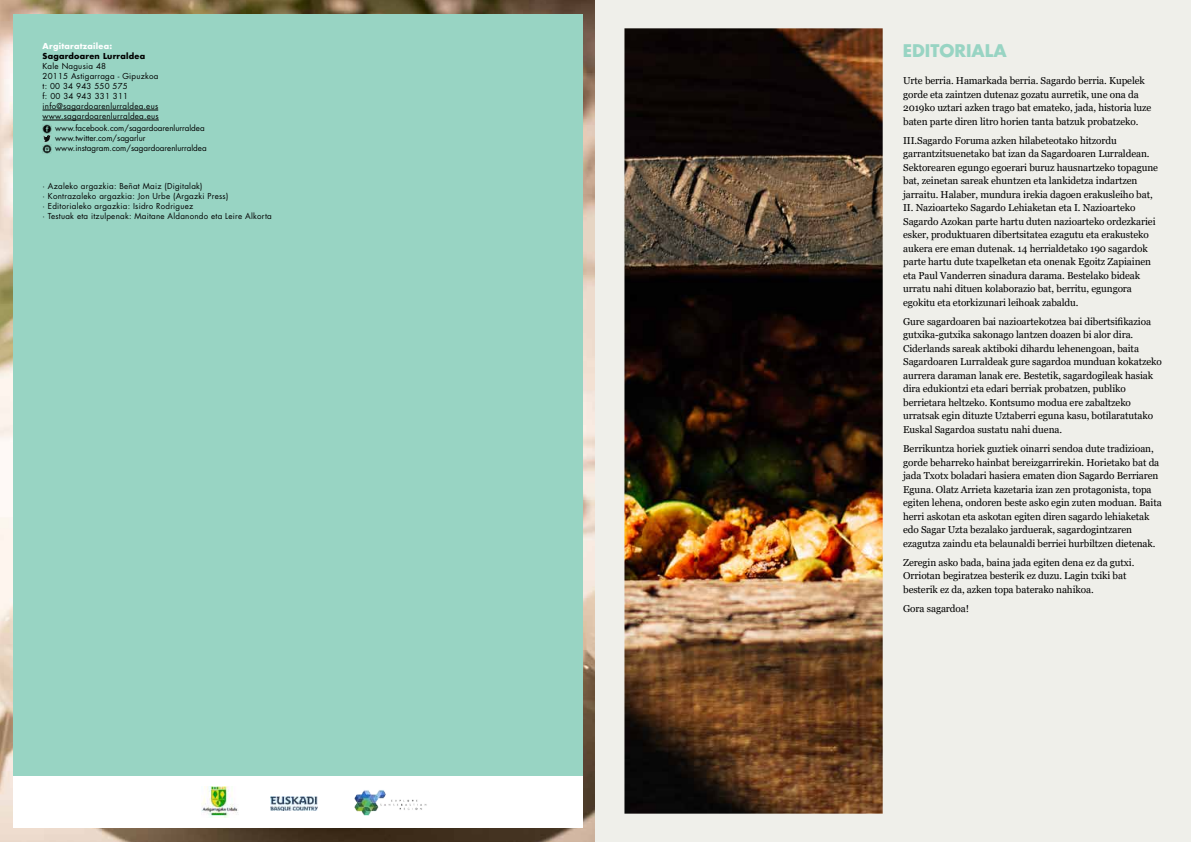
<style>
.page{position:relative;width:1191px;height:842px;background:#fff}
.page>*{position:absolute;margin:0;border:0;box-sizing:border-box;transform-origin:0 0}
.t1{font:700 17px "Futura Std";color:#98d4c3}
.t2{font:10px/13.5px "Georgia";letter-spacing:-.01em;color:#000}
.t3{font:8px/10px "Futura Std";letter-spacing:.03em;color:#000}
.t4{font:8px/10px "Futura Std";color:#000}
.t5{font:700 8px "Futura Std";letter-spacing:.03em;color:#000}
.t6{font:700 8px "Futura Std";letter-spacing:.03em;color:#fff}
</style>
<div class="page">
<img style="left:0;top:0;width:595px;height:842px">
<div style="left:13px;top:14px;width:570px;height:814px;background:#98d4c3"></div>
<hr style="left:43px;top:110px;width:115px;height:1px;background:#000">
<hr style="left:43px;top:120px;width:116px;height:1px;background:#000">
<div style="left:13px;top:776px;width:570px;height:52px;background:#fff"></div>
<div style="left:595px;top:0;width:596px;height:842px;background:#efefea"></div>
<svg style="left:43px;top:125px;width:9px;height:28px"></svg>
<img style="left:201px;top:786px;width:37px;height:31px">
<img style="left:271px;top:796px;width:46px;height:15px">
<img style="left:354px;top:790px;width:73px;height:25px">
<img style="left:624px;top:28px;width:258px;height:786px">
<p class="t6" style="left:43px;top:41px;width:71px">Argitaratzailea:</p>
<p class="t5" style="left:43px;top:51px;width:104px">Sagardoaren Lurraldea</p>
<p class="t3" style="left:43px;top:61px;width:118px">Kale Nagusia 48<br>20115 Astigarraga - Gipuzkoa t: 00 34 943 550 575<br>f: 00 34 943 331 311 info@sagardoarenlurraldea.eus www.sagardoarenlurraldea.eus</p>
<p class="t4" style="left:55px;top:123px;width:153px">www.facebook.com/sagardoarenlurraldea www.twitter.com/sagarlur www.instagram.com/sagardoarenlurraldea</p>
<p class="t3" style="left:43px;top:181px;width:231px">· Azaleko argazkia: Beñat Maiz (Digitalak)<br>· Kontrazaleko argazkia: Jon Urbe (Argazki Press)<br>· Editorialeko argazkia: Isidro Rodriguez<br>· Testuak eta itzulpenak: Maitane Aldanondo eta Leire Alkorta</p>
<h1 class="t1" style="left:902px;top:39px;width:105px">EDITORIALA</h1>
<p class="t2" style="left:903px;top:74px;width:250px">Urte berria. Hamarkada berria. Sagardo berria. Kupelek gorde eta zaintzen dutenaz gozatu aurretik, une ona da 2019ko uztari azken trago bat emateko, jada, historia luze baten parte diren litro horien tanta batzuk probatzeko.</p>
<p class="t2" style="left:903px;top:134px;width:256px">III.Sagardo Foruma azken hilabeteotako hitzordu garrantzitsuenetako bat izan da Sagardoaren Lurraldean.<br>Sektorearen egungo egoerari buruz hausnartzeko topagune bat, zeinetan sareak ehuntzen eta lankidetza indartzen jarraitu. Halaber, mundura irekia dagoen erakusleiho bat, II. Nazioarteko Sagardo Lehiaketan eta I. Nazioarteko Sagardo Azokan parte hartu duten nazioarteko ordezkariei esker, produktuaren dibertsitatea ezagutu eta erakusteko aukera ere eman dutenak. 14 herrialdetako 190 sagardok parte hartu dute txapelketan eta onenak Egoitz Zapiainen eta Paul Vanderren sinadura darama. Bestelako bideak urratu nahi dituen kolaborazio bat, berritu, egungora egokitu eta etorkizunari leihoak zabaldu.</p>
<p class="t2" style="left:903px;top:315px;width:260px">Gure sagardoaren bai nazioartekotzea bai dibertsifikazioa gutxika-gutxika sakonago lantzen doazen bi alor dira.<br>Ciderlands sareak aktiboki dihardu lehenengoan, baita Sagardoaren Lurraldeak gure sagardoa munduan kokatzeko aurrera daraman lanak ere. Bestetik, sagardogileak hasiak dira edukiontzi eta edari berriak probatzen, publiko berrietara heltzeko. Kontsumo modua ere zabaltzeko urratsak egin dituzte Uztaberri eguna kasu, botilaratutako Euskal Sagardoa sustatu nahi duena.</p>
<p class="t2" style="left:903px;top:442px;width:260px">Berrikuntza horiek guztiek oinarri sendoa dute tradizioan, gorde beharreko hainbat bereizgarrirekin. Horietako bat da jada Txotx boladari hasiera ematen dion Sagardo Berriaren Eguna. Olatz Arrieta kazetaria izan zen protagonista, topa egiten lehena, ondoren beste asko egin zuten moduan. Baita herri askotan eta askotan egiten diren sagardo lehiaketak edo Sagar Uzta bezalako jarduerak, sagardogintzaren ezagutza zaindu eta belaunaldi berriei hurbiltzen dietenak.</p>
<p class="t2" style="left:903px;top:556px;width:233px">Zeregin asko bada, baina jada egiten dena ez da gutxi.<br>Orriotan begiratzea besterik ez duzu. Lagin txiki bat besterik ez da, azken topa baterako nahikoa.</p>
<p class="t2" style="left:903px;top:602px;width:67px">Gora sagardoa!</p>
</div>
